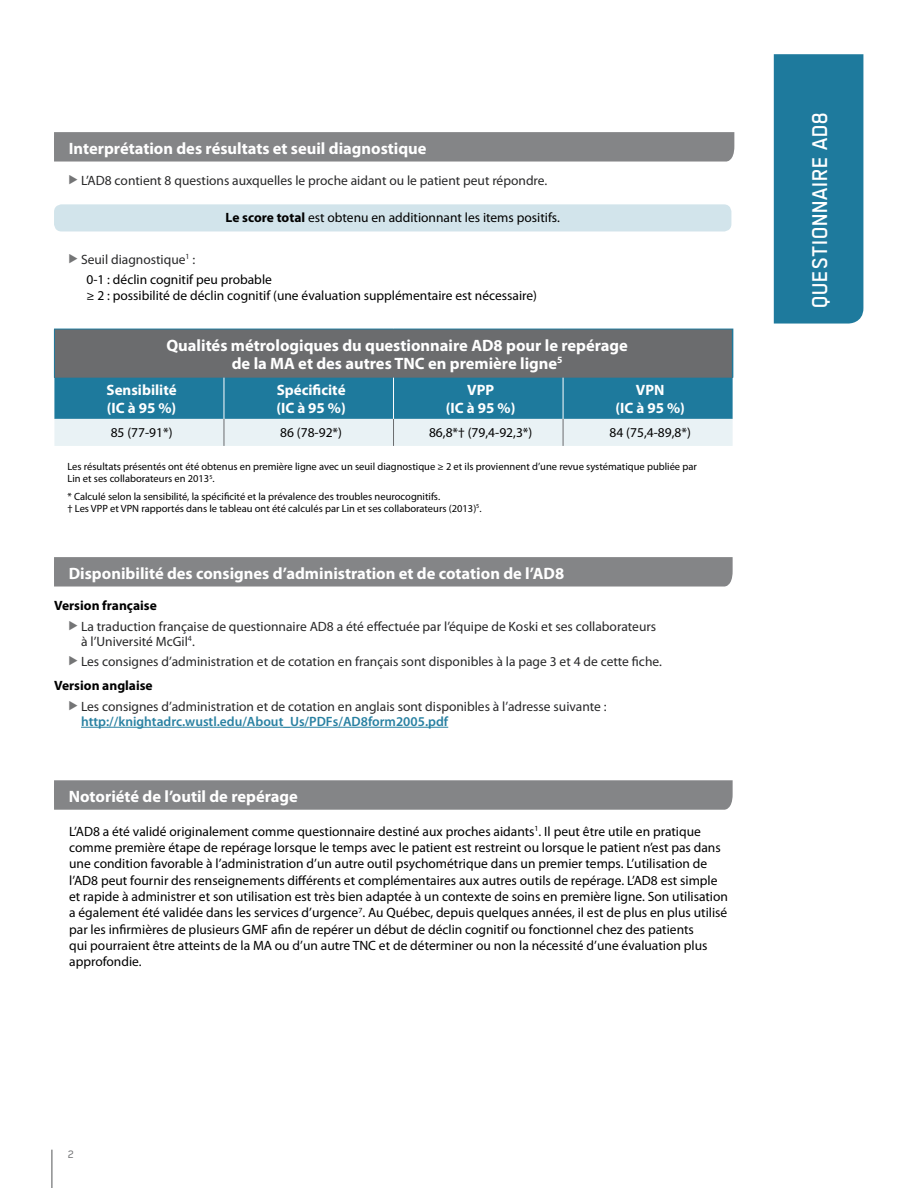
<style>
.page{position:relative;width:918px;height:1188px;background:#fff}
.page>*{position:absolute;margin:0;border:0;box-sizing:border-box;transform-origin:0 0}
.t1{font:500 24px "Regular";color:#fff}
.t2{font:700 16.5px/18px "Myriad Pro";color:#fff;text-align:center}
.t3{font:700 15px/18px "Myriad Pro";color:#fff}
.t4{font:13.5px/16.4px "Myriad Pro";color:#000}
.t5{font:13.5px/15px "Myriad Pro";color:#282829}
.t6{font:600 13.5px "Myriad Pro";color:#2981a2}
.t7{font:700 13.5px "Myriad Pro";color:#000}
.t8{font:12px "Regular";color:#6b6c6e}
.t9{font:10.5px/12px "Myriad Pro";color:#000}
.s1{font-weight:700}
.s2{color:#282829}
</style>
<div class="page">
<div style="left:54px;top:204px;width:677px;height:27px;background:#d2e4eb;border-radius:8px"></div>
<div style="left:54px;top:132px;width:680px;height:30px;background:#848587"></div>
<hr style="left:81px;top:727px;width:367px;height:1px;background:#2981a2">
<div style="left:54px;top:557px;width:679px;height:30px;background:#848587"></div>
<div style="left:54px;top:780px;width:679px;height:30px;background:#848587"></div>
<div style="left:54px;top:329px;width:679px;height:49px;background:#6b6c6e"></div>
<svg style="left:54px;top:378px;width:679px;height:68px;background:#6faac0"></svg>
<hr style="left:54px;top:329px;width:1px;height:49px;background:#1e7a9d">
<hr style="left:54px;top:329px;width:170px;height:1px;background:#1e7a9d">
<hr style="left:224px;top:329px;width:170px;height:1px;background:#1e7a9d">
<hr style="left:394px;top:329px;width:169px;height:1px;background:#1e7a9d">
<hr style="left:563px;top:329px;width:170px;height:1px;background:#1e7a9d">
<hr style="left:732px;top:329px;width:1px;height:49px;background:#1e7a9d">
<hr style="left:224px;top:378px;width:1px;height:41px;background:#fff">
<hr style="left:393px;top:378px;width:1px;height:41px;background:#fff">
<hr style="left:563px;top:378px;width:1px;height:41px;background:#fff">
<div style="left:774px;top:54px;width:89px;height:270px;background:#1e7a9d"></div>
<hr style="left:51px;top:1150px;width:2px;height:38px;background:#8c8d8f">
<p class="t2" style="left:69px;top:138px;width:359px">Interprétation des résultats et seuil diagnostique</p>
<p class="t5" style="left:81px;top:173px;width:468px">L’AD8 contient 8 questions auxquelles le proche aidant ou le patient peut répondre.</p>
<p class="t4" style="left:226px;top:209px;width:336px"><span class="s1">Le score total</span> est obtenu en additionnant les items positifs.</p>
<p class="t4" style="left:86px;top:249px;width:187px;line-height:20.4px;text-indent:-5px"><span class="s2">Seuil diagnostique</span><sup>1</sup> <span class="s2">:<br></span>0-1 : déclin cognitif peu probable</p>
<p class="t4" style="left:86px;top:287px;width:452px">≥ 2 : possibilité de déclin cognitif (une évaluation supplémentaire est nécessaire)</p>
<p class="t2" style="left:166px;top:335px;width:463px">Qualités métrologiques du questionnaire AD8 pour le repérage de la MA et des autres TNC en première ligne<sup>5</sup></p>
<p class="t3" style="left:106px;top:380px;width:72px">Sensibilité (IC à 95 %)</p>
<p class="t3" style="left:276px;top:380px;width:71px">Spécificité (IC à 95 %)</p>
<p class="t3" style="left:446px;top:380px;width:71px;text-align:center">VPP<br>(IC à 95 %)</p>
<p class="t3" style="left:616px;top:380px;width:71px;text-align:center">VPN<br>(IC à 95 %)</p>
<p class="t4" style="left:111px;top:425px;width:63px">85 (77-91*)</p>
<p class="t4" style="left:280px;top:425px;width:63px">86 (78-92*)</p>
<p class="t4" style="left:429px;top:425px;width:105px">86,8*† (79,4-92,3*)</p>
<p class="t4" style="left:610px;top:425px;width:83px">84 (75,4-89,8*)</p>
<p class="t9" style="left:67px;top:461px;width:631px">Les résultats présentés ont été obtenus en première ligne avec un seuil diagnostique ≥ 2 et ils proviennent d’une revue systématique publiée par<br>Lin et ses collaborateurs en 2013<sup>5</sup>.</p>
<p class="t9" style="left:67px;top:490px;width:416px">* Calculé selon la sensibilité, la spécificité et la prévalence des troubles neurocognitifs.<br>† Les VPP et VPN rapportés dans le tableau ont été calculés par Lin et ses collaborateurs (2013)<sup>5</sup>.</p>
<p class="t2" style="left:69px;top:563px;width:497px">Disponibilité des consignes d’administration et de cotation de l’AD8</p>
<p class="t7" style="left:54px;top:597px;width:104px">Version française</p>
<p class="t5" style="left:81px;top:618px;width:577px">La traduction française de questionnaire AD8 a été effectuée par l’équipe de Koski et ses collaborateurs à l’Université McGil<sup>4</sup>.</p>
<p class="t5" style="left:81px;top:654px;width:582px">Les consignes d’administration et de cotation en français sont disponibles à la page 3 et 4 de cette fiche.</p>
<p class="t7" style="left:54px;top:677px;width:100px">Version anglaise</p>
<p class="t5" style="left:81px;top:699px;width:527px">Les consignes d’administration et de cotation en anglais sont disponibles à l’adresse suivante :</p>
<p class="t6" style="left:81px;top:713px;width:369px">http://knightadrc.wustl.edu/About_Us/PDFs/AD8form2005.pdf</p>
<p class="t2" style="left:69px;top:787px;width:231px">Notoriété de l’outil de repérage</p>
<p class="t4" style="left:69px;top:823px;width:660px">L’AD8 a été validé originalement comme questionnaire destiné aux proches aidants<sup>1</sup>. Il peut être utile en pratique comme première étape de repérage lorsque le temps avec le patient est restreint ou lorsque le patient n’est pas dans une condition favorable à l’administration d’un autre outil psychométrique dans un premier temps. L’utilisation de l’AD8 peut fournir des renseignements différents et complémentaires aux autres outils de repérage. L’AD8 est simple et rapide à administrer et son utilisation est très bien adaptée à un contexte de soins en première ligne. Son utilisation a également été validée dans les services d’urgence<sup>7</sup>. Au Québec, depuis quelques années, il est de plus en plus utilisé par les infirmières de plusieurs GMF afin de repérer un début de déclin cognitif ou fonctionnel chez des patients<br>qui pourraient être atteints de la MA ou d’un autre TNC et de déterminer ou non la nécessité d’une évaluation plus approfondie.</p>
<p class="t8" style="left:68px;top:1148px;width:7px">2</p>
<h1 class="t1" style="left:807px;top:308px;width:197px;rotate:-90deg">Questionnaire AD8</h1>
</div>
